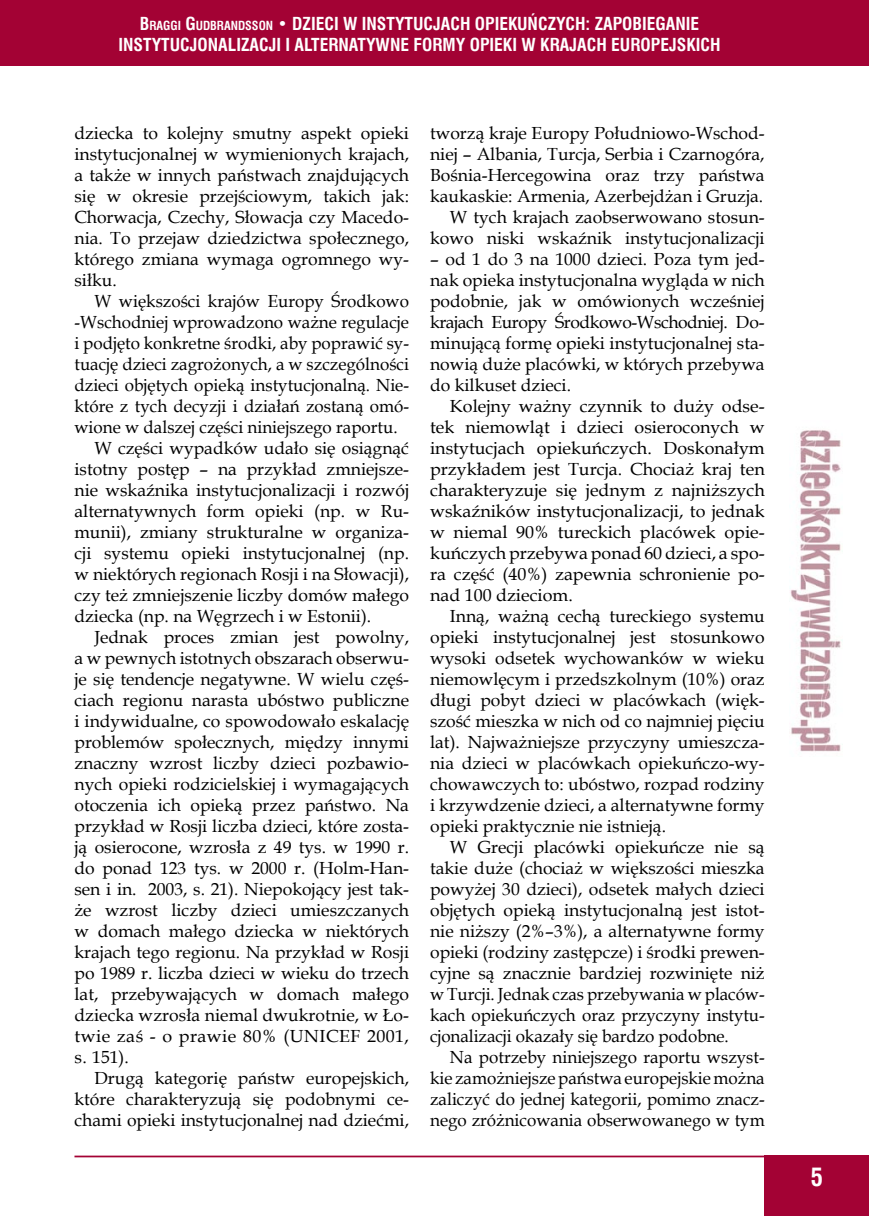
<style>
.page{position:relative;width:869px;height:1216px;background:#fff}
.page>*{position:absolute;margin:0;border:0;box-sizing:border-box;transform-origin:0 0}
.t1{font:700 24.5px "Swis 721 Cn EU";color:#fff}
.t2{font:17.5px/21px "Book Antiqua";color:#000;text-align:justify}
.t3{font:700 17.5px/21px "Swis 721 Cn EU";color:#fff;text-align:center}
.t4{font:17.5px "Book Antiqua";letter-spacing:.025em;color:#000}
.s1{font-size:12.25px}
</style>
<div class="page">
<hr style="left:0;top:1156px;width:1px;height:59px;background:#a30234">
<div style="left:0;top:0;width:868px;height:65px;background:#a30234"></div>
<div style="left:764px;top:1155px;width:104px;height:60px;background:#a30234"></div>
<img style="left:790px;top:430px;width:51px;height:322px">
<hr style="left:74px;top:1155px;width:794px;height:2px;background:#a30234">
<p class="t3" style="left:118px;top:14px;width:603px">B<span class="s1">RAGGI</span> G<span class="s1">UDBRANDSSON</span> • DZIECI W INSTYTUCJACH OPIEKUŃCZYCH: ZAPOBIEGANIE<br>INSTYTUCJONALIZACJI I ALTERNATYWNE FORMY OPIEKI W KRAJACH EUROPEJSKICH</p>
<p class="t2" style="left:74px;top:122px;width:336px">dziecka to kolejny smutny aspekt opieki instytucjonalnej w wymienionych krajach, a także w innych państwach znajdujących się w okresie przejściowym, takich jak:<br>Chorwacja, Czechy, Słowacja czy Macedo&shy;nia. To przejaw dziedzictwa społecznego, którego zmiana wymaga ogromnego wy&shy;siłku.</p>
<p class="t2" style="left:94px;top:290px;width:316px">W większości krajów Europy Środkowo</p>
<p class="t2" style="left:74px;top:311px;width:336px">-Wschodniej wprowadzono ważne regulacje</p>
<p class="t2" style="left:74px;top:332px;width:336px">i podjęto konkretne środki, aby poprawić sy-</p>
<p class="t2" style="left:74px;top:353px;width:336px">tuację dzieci zagrożonych, a w szczególności</p>
<p class="t2" style="left:74px;top:374px;width:336px">dzieci objętych opieką instytucjonalną. Nie-</p>
<p class="t2" style="left:74px;top:395px;width:336px">które z tych decyzji i działań zostaną omó-</p>
<p class="t2" style="left:74px;top:416px;width:324px">wione w dalszej części niniejszego raportu.</p>
<p class="t2" style="left:94px;top:437px;width:316px">W części wypadków udało się osiągnąć</p>
<p class="t2" style="left:74px;top:458px;width:336px">istotny postęp – na przykład zmniejsze-</p>
<p class="t2" style="left:74px;top:479px;width:336px">nie wskaźnika instytucjonalizacji i rozwój</p>
<p class="t2" style="left:74px;top:500px;width:336px">alternatywnych form opieki (np. w Ru-</p>
<p class="t2" style="left:74px;top:521px;width:336px">munii), zmiany strukturalne w organiza-</p>
<p class="t2" style="left:74px;top:542px;width:336px">cji systemu opieki instytucjonalnej (np.</p>
<p class="t2" style="left:74px;top:563px;width:336px">w niektórych regionach Rosji i na Słowacji),</p>
<p class="t2" style="left:74px;top:584px;width:336px">czy też zmniejszenie liczby domów małego</p>
<p class="t2" style="left:74px;top:605px;width:298px">dziecka (np. na Węgrzech i w Estonii).</p>
<p class="t2" style="left:94px;top:626px;width:316px">Jednak proces zmian jest powolny,</p>
<p class="t2" style="left:74px;top:647px;width:336px">a w pewnych istotnych obszarach obserwu-</p>
<p class="t2" style="left:74px;top:668px;width:336px">je się tendencje negatywne. W wielu częś-</p>
<p class="t2" style="left:74px;top:689px;width:336px">ciach regionu narasta ubóstwo publiczne</p>
<p class="t2" style="left:74px;top:710px;width:336px">i indywidualne, co spowodowało eskalację</p>
<p class="t2" style="left:74px;top:731px;width:336px">problemów społecznych, między innymi</p>
<p class="t2" style="left:74px;top:752px;width:336px">znaczny wzrost liczby dzieci pozbawio-</p>
<p class="t2" style="left:74px;top:773px;width:336px">nych opieki rodzicielskiej i wymagających</p>
<p class="t2" style="left:74px;top:794px;width:336px">otoczenia ich opieką przez państwo. Na</p>
<p class="t2" style="left:74px;top:815px;width:336px">przykład w Rosji liczba dzieci, które zosta-</p>
<p class="t2" style="left:74px;top:836px;width:336px">ją osierocone, wzrosła z 49 tys. w 1990 r.</p>
<p class="t2" style="left:74px;top:857px;width:336px">do ponad 123 tys. w 2000 r. (Holm-Han-</p>
<p class="t2" style="left:74px;top:878px;width:336px">sen i in. 2003, s. 21). Niepokojący jest tak-</p>
<p class="t2" style="left:74px;top:899px;width:336px">że wzrost liczby dzieci umieszczanych</p>
<p class="t2" style="left:74px;top:920px;width:336px">w domach małego dziecka w niektórych</p>
<p class="t2" style="left:74px;top:941px;width:336px">krajach tego regionu. Na przykład w Rosji</p>
<p class="t2" style="left:74px;top:962px;width:336px">po 1989 r. liczba dzieci w wieku do trzech</p>
<p class="t2" style="left:74px;top:983px;width:336px">lat, przebywających w domach małego</p>
<p class="t2" style="left:74px;top:1004px;width:336px">dziecka wzrosła niemal dwukrotnie, w Ło-</p>
<p class="t4" style="left:74px;top:1024px;width:336px">twie zaś - o prawie 80% (UNICEF 2001,</p>
<p class="t2" style="left:74px;top:1046px;width:56px">s. 151).</p>
<p class="t2" style="left:94px;top:1067px;width:316px">Drugą kategorię państw europejskich,</p>
<p class="t2" style="left:74px;top:1088px;width:336px">które charakteryzują się podobnymi ce-</p>
<p class="t2" style="left:74px;top:1109px;width:336px">chami opieki instytucjonalnej nad dziećmi,</p>
<p class="t2" style="left:430px;top:122px;width:336px;text-align:right">tworzą kraje Europy Południowo-Wschod&shy;niej – Albania, Turcja, Serbia i Czarnogóra, Bośnia-Hercegowina oraz trzy państwa kaukaskie: Armenia, Azerbejdżan i Gruzja.<br>W tych krajach zaobserwowano stosun&shy;kowo niski wskaźnik instytucjonalizacji</p>
<p class="t2" style="left:430px;top:248px;width:336px">– od 1 do 3 na 1000 dzieci. Poza tym jed&shy;nak opieka instytucjonalna wygląda w nich podobnie, jak w omówionych wcześniej krajach Europy Środkowo-Wschodniej. Do&shy;minującą formę opieki instytucjonalnej sta&shy;nowią duże placówki, w których przebywa do kilkuset dzieci.</p>
<p class="t2" style="left:430px;top:395px;width:336px;text-indent:20px">Kolejny ważny czynnik to duży odse&shy;tek niemowląt i dzieci osieroconych w instytucjach opiekuńczych. Doskonałym przykładem jest Turcja. Chociaż kraj ten charakteryzuje się jednym z najniższych wskaźników instytucjonalizacji, to jednak w niemal 90% tureckich placówek opie&shy;kuńczych przebywa ponad 60 dzieci, a spo&shy;ra część (40%) zapewnia schronienie po&shy;nad 100 dzieciom.</p>
<p class="t2" style="left:430px;top:605px;width:336px;text-indent:20px">Inną, ważną cechą tureckiego systemu opieki instytucjonalnej jest stosunkowo wysoki odsetek wychowanków w wieku niemowlęcym i przedszkolnym (10%) oraz długi pobyt dzieci w placówkach (więk&shy;szość mieszka w nich od co najmniej pięciu lat). Najważniejsze przyczyny umieszcza&shy;nia dzieci w placówkach opiekuńczo-wy&shy;chowawczych to: ubóstwo, rozpad rodziny i krzywdzenie dzieci, a alternatywne formy opieki praktycznie nie istnieją.</p>
<p class="t2" style="left:430px;top:836px;width:336px;text-indent:20px">W Grecji placówki opiekuńcze nie są takie duże (chociaż w większości mieszka powyżej 30 dzieci), odsetek małych dzieci objętych opieką instytucjonalną jest istot&shy;nie niższy (2%–3%), a alternatywne formy opieki (rodziny zastępcze) i środki prewen&shy;cyjne są znacznie bardziej rozwinięte niż w Turcji. Jednak czas przebywania w placów&shy;kach opiekuńczych oraz przyczyny instytu&shy;cjonalizacji okazały się bardzo podobne.</p>
<p class="t2" style="left:430px;top:1046px;width:336px;text-indent:20px">Na potrzeby niniejszego raportu wszyst&shy;kie zamożniejsze państwa europejskie można zaliczyć do jednej kategorii, pomimo znacz&shy;nego zróżnicowania obserwowanego w tym</p>
<h1 class="t1" style="left:810px;top:1162px;width:14px">5</h1>
</div>
